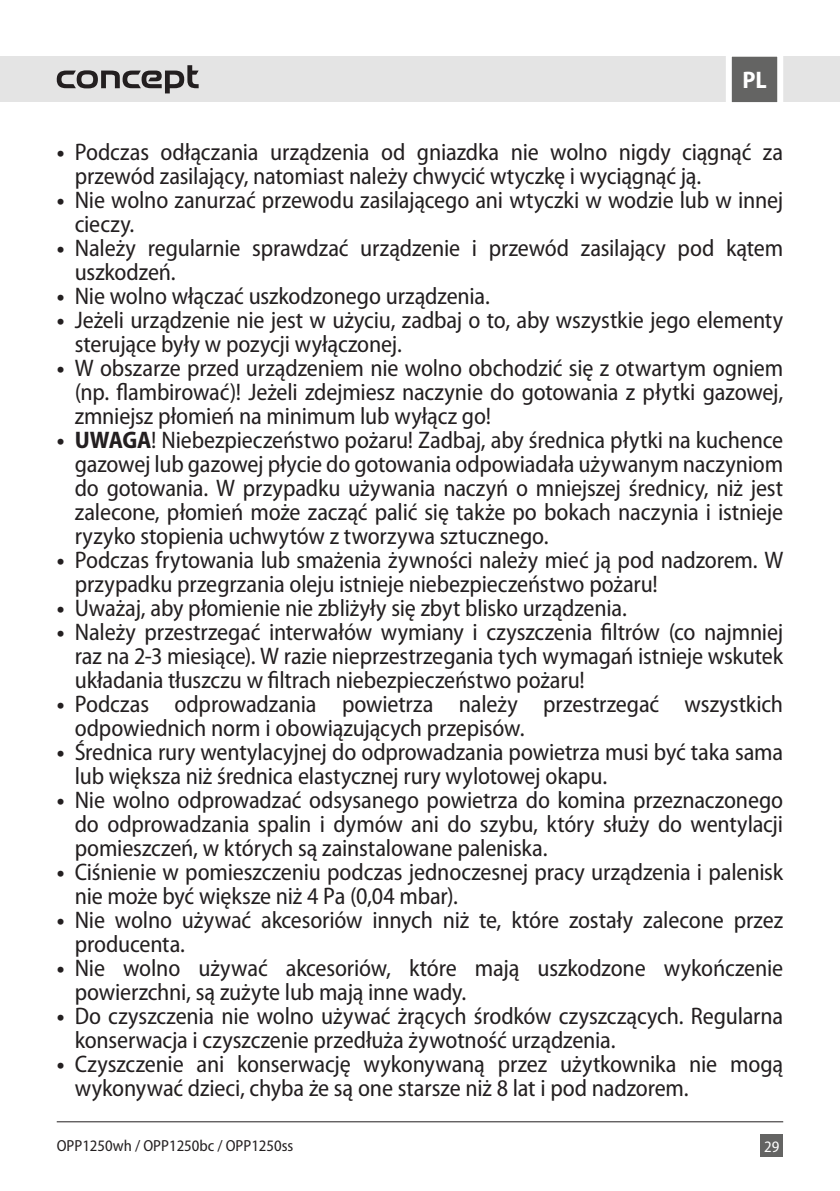
<style>
.page{position:relative;width:840px;height:1191px;background:#fff}
.page>*{position:absolute;margin:0;border:0;box-sizing:border-box;transform-origin:0 0}
.t1{font:semi-condensed 24px/24px "Myriad Pro";letter-spacing:-.01em;color:#231f20}
.t2{font:700 semi-condensed 24px "Myriad Pro";color:#fff}
.t3{font:semi-condensed 16px "Myriad Pro";color:#231f20}
.t4{font:semi-condensed 16px "Myriad Pro";color:#fff}
.s1{font-weight:700}
</style>
<div class="page">
<div style="left:0;top:57px;width:839px;height:45px;background:#e4e4e4"></div>
<div style="left:760px;top:1134px;width:22px;height:23px;background:#646463"></div>
<svg style="left:722px;top:56px;width:63px;height:47px;background:#909090"></svg>
<hr style="left:57px;top:1121px;width:725px;height:1px;background:#231f20">
<svg style="left:57px;top:65px;width:141px;height:28px"></svg>
<p class="t2" style="left:742px;top:67px;width:26px">PL</p>
<p class="t1" style="left:75px;top:140px;width:709px;text-indent:-18px"><span class="s1">•</span> Podczas odłączania urządzenia od gniazdka nie wolno nigdy ciągnąć za przewód zasilający, natomiast należy chwycić wtyczkę i wyciągnąć ją.</p>
<p class="t1" style="left:75px;top:188px;width:709px;text-indent:-18px"><span class="s1">•</span> Nie wolno zanurzać przewodu zasilającego ani wtyczki w wodzie lub w innej cieczy.</p>
<p class="t1" style="left:75px;top:236px;width:709px;text-indent:-18px"><span class="s1">•</span> Należy regularnie sprawdzać urządzenie i przewód zasilający pod kątem uszkodzeń.</p>
<p class="t1" style="left:57px;top:284px;width:434px"><span class="s1">•</span> Nie wolno włączać uszkodzonego urządzenia.</p>
<p class="t1" style="left:75px;top:308px;width:709px;text-indent:-18px"><span class="s1">•</span> Jeżeli urządzenie nie jest w użyciu, zadbaj o to, aby wszystkie jego elementy sterujące były w pozycji wyłączonej.</p>
<p class="t1" style="left:75px;top:356px;width:709px;text-align:justify;text-indent:-18px"><span class="s1">•</span> W obszarze przed urządzeniem nie wolno obchodzić się z otwartym ogniem (np. flambirować)! Jeżeli zdejmiesz naczynie do gotowania z płytki gazowej, zmniejsz płomień na minimum lub wyłącz go!</p>
<p class="t1" style="left:75px;top:428px;width:709px;text-align:justify;text-indent:-18px"><span class="s1">• UWAGA</span>! Niebezpieczeństwo pożaru! Zadbaj, aby średnica płytki na kuchence gazowej lub gazowej płycie do gotowania odpowiadała używanym naczyniom do gotowania. W przypadku używania naczyń o mniejszej średnicy, niż jest zalecone, płomień może zacząć palić się także po bokach naczynia i istnieje ryzyko stopienia uchwytów z tworzywa sztucznego.</p>
<p class="t1" style="left:75px;top:548px;width:709px;text-indent:-18px"><span class="s1">•</span> Podczas frytowania lub smażenia żywności należy mieć ją pod nadzorem. W przypadku przegrzania oleju istnieje niebezpieczeństwo pożaru!</p>
<p class="t1" style="left:57px;top:596px;width:571px"><span class="s1">•</span> Uważaj, aby płomienie nie zbliżyły się zbyt blisko urządzenia.</p>
<p class="t1" style="left:75px;top:620px;width:709px;text-align:justify;text-indent:-18px"><span class="s1">•</span> Należy przestrzegać interwałów wymiany i czyszczenia filtrów (co najmniej raz na 2-3 miesiące). W razie nieprzestrzegania tych wymagań istnieje wskutek układania tłuszczu w filtrach niebezpieczeństwo pożaru!</p>
<p class="t1" style="left:75px;top:692px;width:709px;text-indent:-18px"><span class="s1">•</span> Podczas odprowadzania powietrza należy przestrzegać wszystkich odpowiednich norm i obowiązujących przepisów.</p>
<p class="t1" style="left:75px;top:740px;width:709px;text-indent:-18px"><span class="s1">•</span> Średnica rury wentylacyjnej do odprowadzania powietrza musi być taka sama lub większa niż średnica elastycznej rury wylotowej okapu.</p>
<p class="t1" style="left:75px;top:788px;width:709px;text-align:justify;text-indent:-18px"><span class="s1">•</span> Nie wolno odprowadzać odsysanego powietrza do komina przeznaczonego do odprowadzania spalin i dymów ani do szybu, który służy do wentylacji pomieszczeń, w których są zainstalowane paleniska.</p>
<p class="t1" style="left:75px;top:860px;width:709px;text-indent:-18px"><span class="s1">•</span> Ciśnienie w pomieszczeniu podczas jednoczesnej pracy urządzenia i palenisk nie może być większe niż 4 Pa (0,04 mbar).</p>
<p class="t1" style="left:75px;top:908px;width:709px;text-indent:-18px"><span class="s1">•</span> Nie wolno używać akcesoriów innych niż te, które zostały zalecone przez producenta.</p>
<p class="t1" style="left:75px;top:956px;width:709px;text-indent:-18px"><span class="s1">•</span> Nie wolno używać akcesoriów, które mają uszkodzone wykończenie powierzchni, są zużyte lub mają inne wady.</p>
<p class="t1" style="left:75px;top:1004px;width:709px;text-indent:-18px"><span class="s1">•</span> Do czyszczenia nie wolno używać żrących środków czyszczących. Regularna konserwacja i czyszczenie przedłuża żywotność urządzenia.</p>
<p class="t1" style="left:75px;top:1052px;width:709px;text-indent:-18px"><span class="s1">•</span> Czyszczenie ani konserwację wykonywaną przez użytkownika nie mogą wykonywać dzieci, chyba że są one starsze niż 8 lat i pod nadzorem.</p>
<p class="t3" style="left:57px;top:1136px;width:238px">OPP1250wh / OPP1250bc / OPP1250ss</p>
<p class="t4" style="left:763px;top:1138px;width:17px">29</p>
</div>
